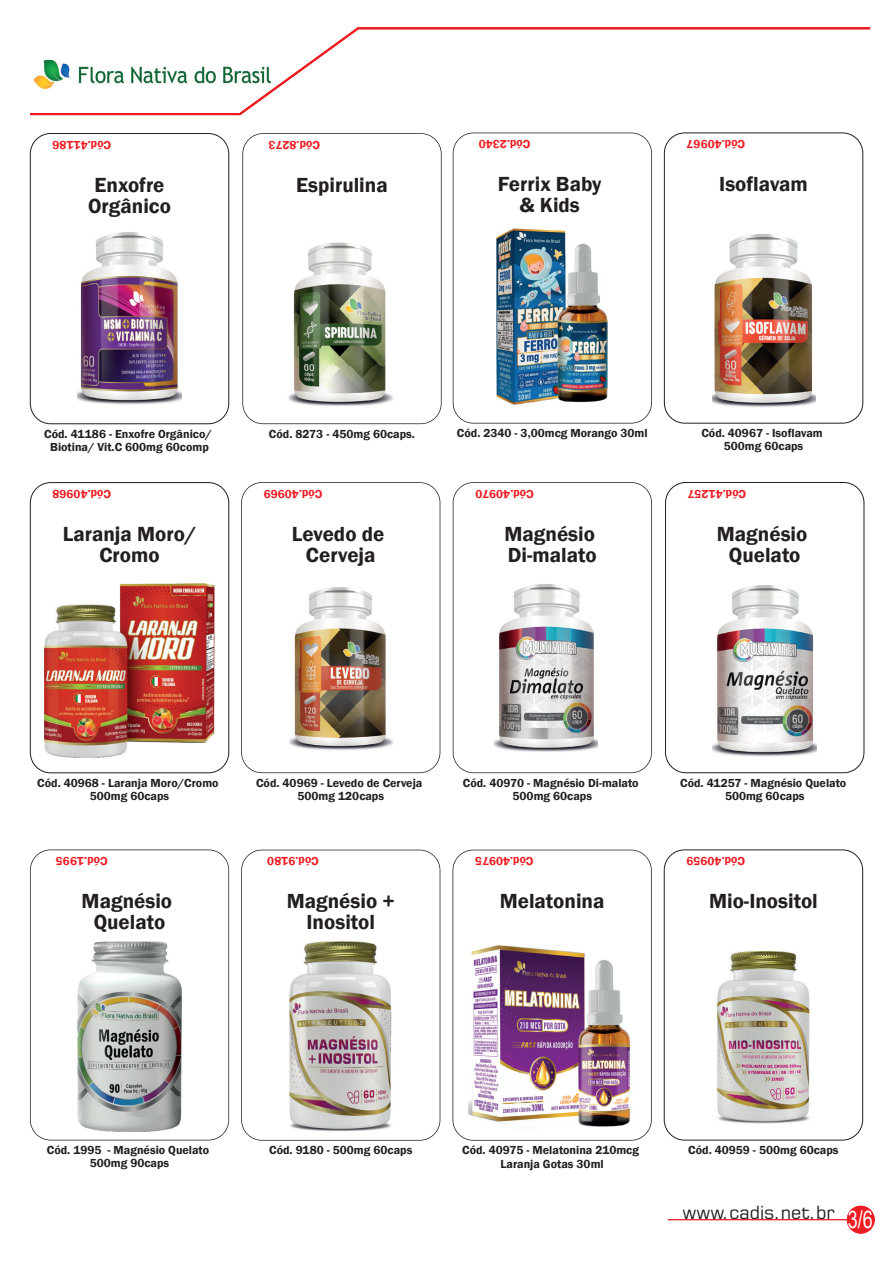
<style>
.page{position:relative;width:893px;height:1263px;background:#fff}
.page>*{position:absolute;margin:0;border:0;box-sizing:border-box;transform-origin:0 0}
.t1{font:600 21px/21px "Franklin Gothic";color:#231f20;text-align:center}
.t2{font:18px "Square 721 BT";color:#231f20}
.t3{font:600 12px/13.5px "Franklin Gothic";color:#231f20;text-align:center}
.t4{font:600 12px "Franklin Gothic";color:#ee1d23}
.s1{font-family:"Arial";font-size:24.3px;color:#fff}
</style>
<div class="page">
<hr style="left:668px;top:1219px;width:198px;height:1px;background:#ee1d23">
<div style="left:847px;top:1206px;width:28px;height:27px;background:#ee1d23;border-radius:14px"></div>
<svg style="left:30px;top:27px;width:841px;height:89px"></svg>
<img style="left:34px;top:60px;width:236px;height:29px">
<svg style="left:453px;top:133px;width:199px;height:291px"></svg>
<div style="left:30px;top:133px;width:199px;height:291px;border:1px solid #231f20;border-radius:20px"></div>
<img style="left:78px;top:232px;width:103px;height:173px">
<div style="left:664px;top:133px;width:199px;height:290px;border:1px solid #231f20;border-radius:20px"></div>
<img style="left:712px;top:234px;width:103px;height:174px">
<div style="left:30px;top:482px;width:199px;height:291px;border:1px solid #231f20;border-radius:20px"></div>
<svg style="left:241px;top:482px;width:199px;height:291px"></svg>
<img style="left:289px;top:582px;width:103px;height:170px">
<svg style="left:453px;top:482px;width:199px;height:291px"></svg>
<img style="left:493px;top:582px;width:105px;height:170px">
<div style="left:665px;top:482px;width:199px;height:291px;border:1px solid #231f20;border-radius:20px"></div>
<img style="left:713px;top:585px;width:104px;height:172px">
<svg style="left:30px;top:849px;width:199px;height:291px"></svg>
<svg style="left:452px;top:850px;width:200px;height:291px"></svg>
<img style="left:469px;top:942px;width:166px;height:189px">
<svg style="left:241px;top:850px;width:199px;height:291px"></svg>
<div style="left:664px;top:849px;width:199px;height:291px;border:1px solid #231f20;border-radius:20px"></div>
<img style="left:497px;top:229px;width:111px;height:175px">
<svg style="left:242px;top:133px;width:200px;height:291px"></svg>
<img style="left:716px;top:951px;width:94px;height:172px">
<img style="left:253px;top:236px;width:175px;height:175px">
<img style="left:78px;top:942px;width:103px;height:189px">
<img style="left:44px;top:583px;width:170px;height:174px">
<img style="left:289px;top:942px;width:104px;height:189px">
<p class="t4" style="left:111px;top:152px;width:60px;rotate:-180deg">Cód.41186</p>
<h1 class="t1" style="left:88px;top:174px;width:84px">Enxofre<br>Orgânico</h1>
<p class="t4" style="left:320px;top:152px;width:53px;rotate:-180deg">Cód.8273</p>
<h1 class="t1" style="left:296px;top:174px;width:93px">Espirulina</h1>
<p class="t4" style="left:530px;top:152px;width:53px;rotate:-180deg">Cód.2340</p>
<h1 class="t1" style="left:498px;top:174px;width:105px">Ferrix Baby &amp; Kids</h1>
<p class="t4" style="left:745px;top:152px;width:60px;rotate:-180deg">Cód.40967</p>
<h1 class="t1" style="left:719px;top:174px;width:90px">Isoflavam</h1>
<p class="t3" style="left:44px;top:427px;width:169px">Cód. 41186 - Enxofre Orgânico/<br>Biotina/ Vit.C 600mg 60comp</p>
<p class="t4" style="left:111px;top:501px;width:60px;rotate:-180deg">Cód.40968</p>
<h1 class="t1" style="left:63px;top:523px;width:135px">Laranja Moro/<br>Cromo</h1>
<p class="t3" style="left:269px;top:427px;width:148px">Cód. 8273 - 450mg 60caps.</p>
<p class="t4" style="left:322px;top:501px;width:60px;rotate:-180deg">Cód.40969</p>
<h1 class="t1" style="left:292px;top:523px;width:94px">Levedo de<br>Cerveja</h1>
<p class="t3" style="left:457px;top:426px;width:192px">Cód. 2340 - 3,00mcg Morango 30ml</p>
<p class="t4" style="left:534px;top:501px;width:60px;rotate:-180deg">Cód.40970</p>
<h1 class="t1" style="left:504px;top:523px;width:94px;text-align:left">Magnésio<br>Di-malato</h1>
<p class="t3" style="left:701px;top:426px;width:123px">Cód. 40967 - Isoflavam<br>500mg 60caps</p>
<p class="t4" style="left:746px;top:501px;width:60px;rotate:-180deg">Cód.41257</p>
<h1 class="t1" style="left:717px;top:523px;width:92px">Magnésio<br>Quelato</h1>
<p class="t3" style="left:37px;top:776px;width:183px">Cód. 40968 - Laranja Moro/Cromo<br>500mg 60caps</p>
<p class="t4" style="left:108px;top:869px;width:53px;rotate:-180deg">Cód.1995</p>
<h1 class="t1" style="left:82px;top:891px;width:92px">Magnésio<br>Quelato</h1>
<p class="t3" style="left:256px;top:776px;width:168px">Cód. 40969 - Levedo de Cerveja<br>500mg 120caps</p>
<p class="t4" style="left:319px;top:869px;width:53px;rotate:-180deg">Cód.9180</p>
<h1 class="t1" style="left:287px;top:891px;width:110px">Magnésio +<br>Inositol</h1>
<p class="t3" style="left:463px;top:776px;width:177px">Cód. 40970 - Magnésio Di-malato<br>500mg 60caps</p>
<p class="t4" style="left:534px;top:869px;width:60px;rotate:-180deg">Cód.40975</p>
<h1 class="t1" style="left:500px;top:891px;width:106px">Melatonina</h1>
<p class="t3" style="left:680px;top:776px;width:168px">Cód. 41257 - Magnésio Quelato<br>500mg 60caps</p>
<p class="t4" style="left:745px;top:869px;width:60px;rotate:-180deg">Cód.40959</p>
<h1 class="t1" style="left:709px;top:891px;width:110px">Mio-Inositol</h1>
<p class="t3" style="left:47px;top:1143px;width:164px">Cód. 1995 - Magnésio Quelato<br>500mg 90caps</p>
<p class="t3" style="left:269px;top:1143px;width:145px">Cód. 9180 - 500mg 60caps</p>
<p class="t3" style="left:462px;top:1143px;width:178px">Cód. 40975 - Melatonina 210mcg<br>Laranja Gotas 30ml</p>
<p class="t3" style="left:688px;top:1143px;width:152px">Cód. 40959 - 500mg 60caps</p>
<h2 class="t2" style="left:682px;top:1201px;width:192px">www.cadis.net.br <span class="s1">3/6</span></h2>
</div>
